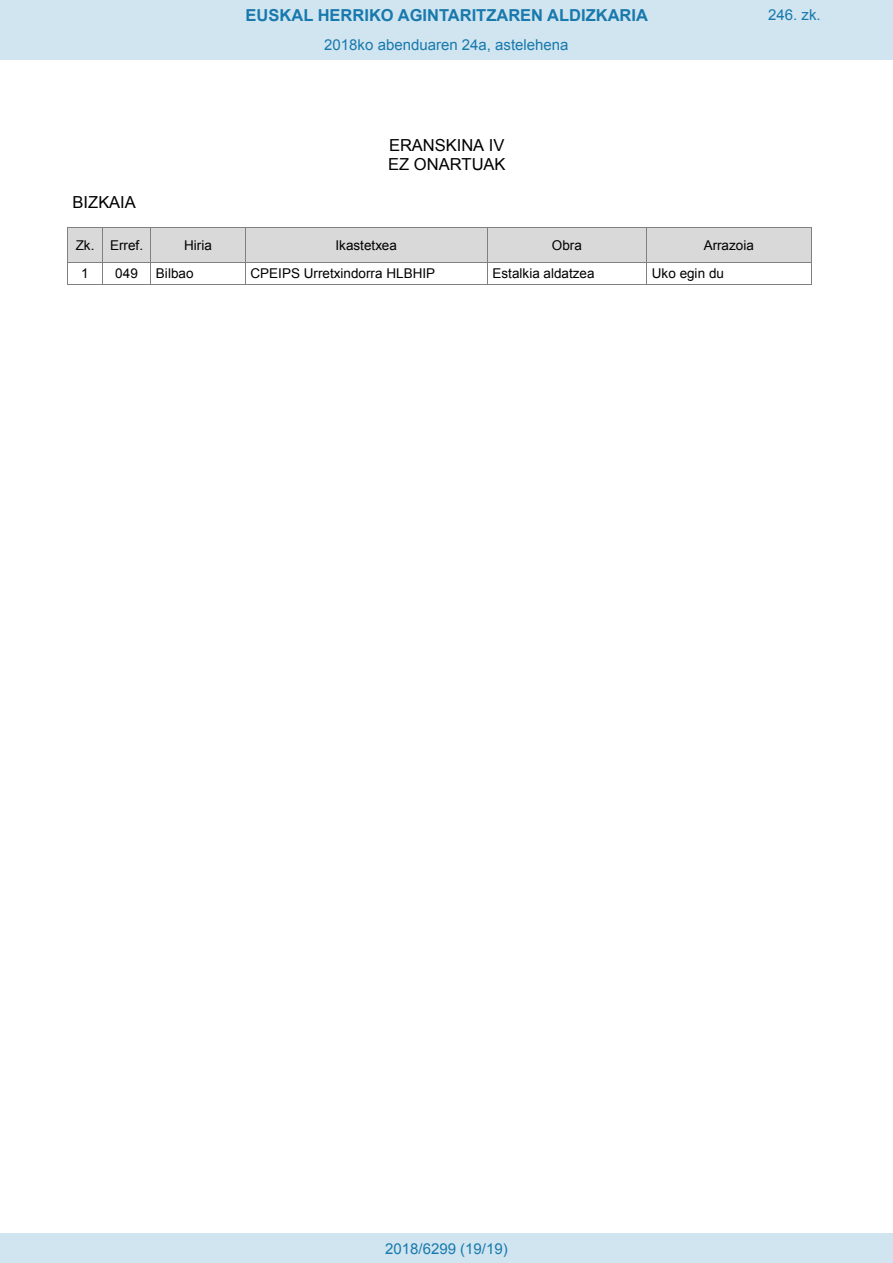
<style>
.page{position:relative;width:893px;height:1263px;background:#fff}
.page>*{position:absolute;margin:0;border:0;box-sizing:border-box;transform-origin:0 0}
.t1{font:700 16.5px "Arial";color:#1879ad}
.t2{font:16.5px/18.9px "Arial";letter-spacing:-.005em;color:#000}
.Paginacion_Centro{font:15px "Arial";color:#1879ad}
.t3{font:13.5px "Arial";color:#000}
</style>
<div class="page">
<div style="left:68px;top:228px;width:34px;height:34px;background:#d9d9d9"></div>
<div style="left:103px;top:228px;width:47px;height:34px;background:#d9d9d9"></div>
<div style="left:151px;top:228px;width:94px;height:34px;background:#d9d9d9"></div>
<div style="left:246px;top:228px;width:241px;height:34px;background:#d9d9d9"></div>
<div style="left:487px;top:228px;width:159px;height:34px;background:#d9d9d9"></div>
<div style="left:647px;top:228px;width:164px;height:34px;background:#d9d9d9"></div>
<hr style="left:68px;top:227px;width:34px;height:1px;background:#808080">
<hr style="left:103px;top:227px;width:47px;height:1px;background:#808080">
<hr style="left:151px;top:227px;width:94px;height:1px;background:#808080">
<hr style="left:246px;top:227px;width:241px;height:1px;background:#808080">
<hr style="left:488px;top:227px;width:158px;height:1px;background:#808080">
<hr style="left:647px;top:227px;width:164px;height:1px;background:#808080">
<hr style="left:67px;top:228px;width:1px;height:34px;background:#808080">
<hr style="left:102px;top:228px;width:1px;height:34px;background:#808080">
<hr style="left:150px;top:228px;width:1px;height:34px;background:#808080">
<hr style="left:245px;top:228px;width:1px;height:34px;background:#808080">
<hr style="left:487px;top:228px;width:1px;height:34px;background:#808080">
<hr style="left:646px;top:228px;width:1px;height:34px;background:#808080">
<hr style="left:811px;top:228px;width:1px;height:34px;background:#808080">
<hr style="left:68px;top:262px;width:34px;height:1px;background:#808080">
<hr style="left:103px;top:262px;width:47px;height:1px;background:#808080">
<hr style="left:151px;top:262px;width:94px;height:1px;background:#808080">
<hr style="left:246px;top:262px;width:241px;height:1px;background:#808080">
<hr style="left:488px;top:262px;width:158px;height:1px;background:#808080">
<hr style="left:647px;top:262px;width:164px;height:1px;background:#808080">
<svg style="left:67px;top:262px;width:1px;height:23px"></svg>
<hr style="left:68px;top:284px;width:34px;height:1px;background:#808080">
<svg style="left:102px;top:262px;width:1px;height:23px"></svg>
<hr style="left:103px;top:284px;width:47px;height:1px;background:#808080">
<svg style="left:150px;top:262px;width:1px;height:23px"></svg>
<hr style="left:151px;top:284px;width:94px;height:1px;background:#808080">
<svg style="left:245px;top:262px;width:1px;height:23px"></svg>
<hr style="left:246px;top:284px;width:241px;height:1px;background:#808080">
<svg style="left:487px;top:262px;width:1px;height:23px"></svg>
<hr style="left:488px;top:284px;width:158px;height:1px;background:#808080">
<svg style="left:646px;top:262px;width:1px;height:23px"></svg>
<hr style="left:647px;top:284px;width:164px;height:1px;background:#808080">
<svg style="left:811px;top:262px;width:1px;height:23px"></svg>
<div style="left:0;top:0;width:893px;height:60px;background:#d0e5f0"></div>
<div style="left:0;top:1233px;width:893px;height:30px;background:#d0e5f0"></div>
<p class="t1" style="left:246px;top:4px;width:404px">EUSKAL HERRIKO AGINTARITZAREN ALDIZKARIA</p>
<p class="Paginacion_Centro" style="left:768px;top:5px;width:54px">246. zk.</p>
<p class="Paginacion_Centro" style="left:324px;top:35px;width:246px">2018ko abenduaren 24a, astelehena</p>
<p class="t2" style="left:388px;top:136px;width:119px">ERANSKINA IV<br>EZ ONARTUAK</p>
<p class="t2" style="left:73px;top:193px;width:65px">BIZKAIA</p>
<p class="t3" style="left:76px;top:236px;width:69px">Zk. Erref.</p>
<p class="t3" style="left:184px;top:236px;width:29px">Hiria</p>
<p class="t3" style="left:335px;top:236px;width:63px">Ikastetxea</p>
<p class="t3" style="left:552px;top:236px;width:31px">Obra</p>
<p class="t3" style="left:704px;top:236px;width:52px">Arrazoia</p>
<p class="t3" style="left:81px;top:265px;width:9px">1</p>
<p class="t3" style="left:115px;top:265px;width:24px">049</p>
<p class="t3" style="left:156px;top:265px;width:39px">Bilbao</p>
<p class="t3" style="left:251px;top:265px;width:186px">CPEIPS Urretxindorra HLBHIP</p>
<p class="t3" style="left:492px;top:265px;width:104px">Estalkia aldatzea</p>
<p class="t3" style="left:652px;top:265px;width:74px">Uko egin du</p>
<p class="Paginacion_Centro" style="left:385px;top:1238px;width:124px">2018/6299 (19/19)</p>
</div>
